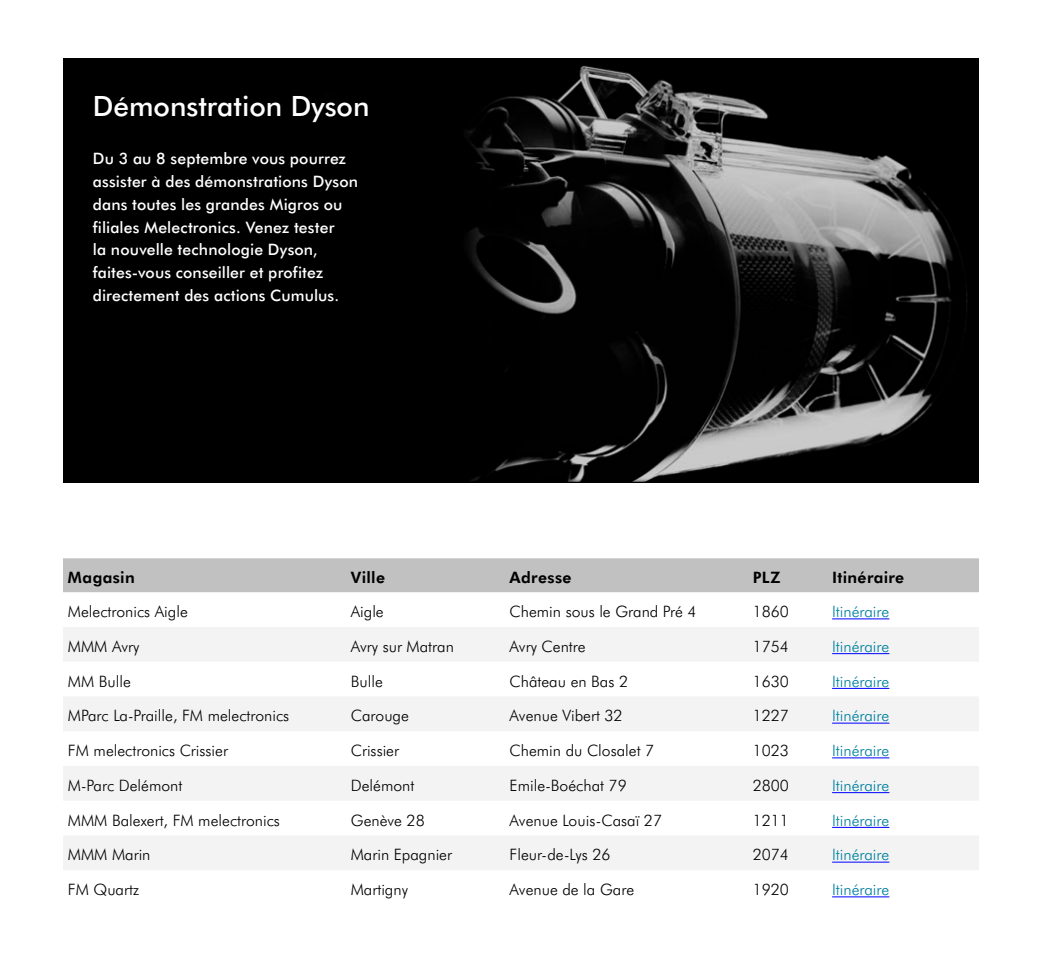
<style>
.page{position:relative;width:1042px;height:968px;background:#fff}
.page>*{position:absolute;margin:0;border:0;box-sizing:border-box;transform-origin:0 0}
.t1{font:500 28px "Futura BT";color:#fff}
.t2{font:300 15.75px "Futura BT";color:#000}
.t3{font:500 15.75px/22.8px "Futura BT";letter-spacing:.01em;color:#fff}
.t4{font:300 15.75px "Futura BT";color:#007f9f}
.t5{font:800 15.75px "Futura BT";letter-spacing:.025em;color:#000}
</style>
<div class="page">
<img style="left:63px;top:58px;width:916px;height:425px">
<div style="left:63px;top:558px;width:916px;height:34px;background:#c1c1c1"></div>
<svg style="left:63px;top:627px;width:916px;height:243px;fill:#f3f3f3"></svg>
<hr style="left:832px;top:618px;width:57px;height:1px;background:#00f">
<hr style="left:832px;top:653px;width:57px;height:1px;background:#00f">
<hr style="left:832px;top:688px;width:57px;height:1px;background:#00f">
<hr style="left:832px;top:722px;width:57px;height:1px;background:#00f">
<hr style="left:832px;top:757px;width:57px;height:1px;background:#00f">
<hr style="left:832px;top:792px;width:57px;height:1px;background:#00f">
<hr style="left:832px;top:827px;width:57px;height:1px;background:#00f">
<hr style="left:832px;top:861px;width:57px;height:1px;background:#00f">
<hr style="left:832px;top:896px;width:57px;height:1px;background:#00f">
<h1 class="t1" style="left:93px;top:88px;width:278px">Démonstration Dyson</h1>
<p class="t3" style="left:93px;top:147px;width:267px">Du 3 au 8 septembre vous pourrez assister à des démonstrations Dyson dans toutes les grandes Migros ou filiales Melectronics. Venez tester<br>la nouvelle technologie Dyson, faites-vous conseiller et profitez directement des actions Cumulus.</p>
<p class="t5" style="left:68px;top:566px;width:68px">Magasin</p>
<p class="t5" style="left:351px;top:566px;width:36px">Ville</p>
<p class="t5" style="left:509px;top:566px;width:64px">Adresse</p>
<p class="t5" style="left:753px;top:566px;width:29px">PLZ</p>
<p class="t5" style="left:832px;top:566px;width:74px">Itinéraire</p>
<p class="t2" style="left:68px;top:601px;width:121px">Melectronics Aigle</p>
<p class="t2" style="left:351px;top:601px;width:34px">Aigle</p>
<p class="t2" style="left:509px;top:601px;width:189px">Chemin sous le Grand Pré 4</p>
<p class="t2" style="left:753px;top:601px;width:38px">1860</p>
<p class="t4" style="left:832px;top:601px;width:59px">Itinéraire</p>
<p class="t2" style="left:68px;top:635px;width:73px">MMM Avry</p>
<p class="t2" style="left:351px;top:635px;width:105px">Avry sur Matran</p>
<p class="t2" style="left:509px;top:635px;width:77px">Avry Centre</p>
<p class="t2" style="left:753px;top:635px;width:38px">1754</p>
<p class="t4" style="left:832px;top:635px;width:59px">Itinéraire</p>
<p class="t2" style="left:68px;top:670px;width:64px">MM Bulle</p>
<p class="t2" style="left:351px;top:670px;width:34px">Bulle</p>
<p class="t2" style="left:509px;top:670px;width:120px">Château en Bas 2</p>
<p class="t2" style="left:753px;top:670px;width:38px">1630</p>
<p class="t4" style="left:832px;top:670px;width:59px">Itinéraire</p>
<p class="t2" style="left:68px;top:705px;width:223px">MParc La-Praille, FM melectronics</p>
<p class="t2" style="left:351px;top:705px;width:60px">Carouge</p>
<p class="t2" style="left:509px;top:705px;width:115px">Avenue Vibert 32</p>
<p class="t2" style="left:753px;top:705px;width:38px">1227</p>
<p class="t4" style="left:832px;top:705px;width:59px">Itinéraire</p>
<p class="t2" style="left:68px;top:740px;width:161px">FM melectronics Crissier</p>
<p class="t2" style="left:351px;top:740px;width:50px">Crissier</p>
<p class="t2" style="left:509px;top:740px;width:146px">Chemin du Closalet 7</p>
<p class="t2" style="left:753px;top:740px;width:38px">1023</p>
<p class="t4" style="left:832px;top:740px;width:59px">Itinéraire</p>
<p class="t2" style="left:68px;top:774px;width:116px">M-Parc Delémont</p>
<p class="t2" style="left:351px;top:774px;width:65px">Delémont</p>
<p class="t2" style="left:509px;top:774px;width:119px">Emile-Boéchat 79</p>
<p class="t2" style="left:753px;top:774px;width:38px">2800</p>
<p class="t4" style="left:832px;top:774px;width:59px">Itinéraire</p>
<p class="t2" style="left:68px;top:809px;width:213px">MMM Balexert, FM melectronics</p>
<p class="t2" style="left:351px;top:809px;width:75px">Genève 28</p>
<p class="t2" style="left:509px;top:809px;width:154px">Avenue Louis-Casaï 27</p>
<p class="t2" style="left:753px;top:809px;width:38px">1211</p>
<p class="t4" style="left:832px;top:809px;width:59px">Itinéraire</p>
<p class="t2" style="left:68px;top:844px;width:84px">MMM Marin</p>
<p class="t2" style="left:351px;top:844px;width:103px">Marin Epagnier</p>
<p class="t2" style="left:509px;top:844px;width:102px">Fleur-de-Lys 26</p>
<p class="t2" style="left:753px;top:844px;width:38px">2074</p>
<p class="t4" style="left:832px;top:844px;width:59px">Itinéraire</p>
<p class="t2" style="left:68px;top:879px;width:73px">FM Quartz</p>
<p class="t2" style="left:351px;top:879px;width:59px">Martigny</p>
<p class="t2" style="left:509px;top:879px;width:126px">Avenue de la Gare</p>
<p class="t2" style="left:753px;top:879px;width:38px">1920</p>
<p class="t4" style="left:832px;top:879px;width:59px">Itinéraire</p>
</div>
